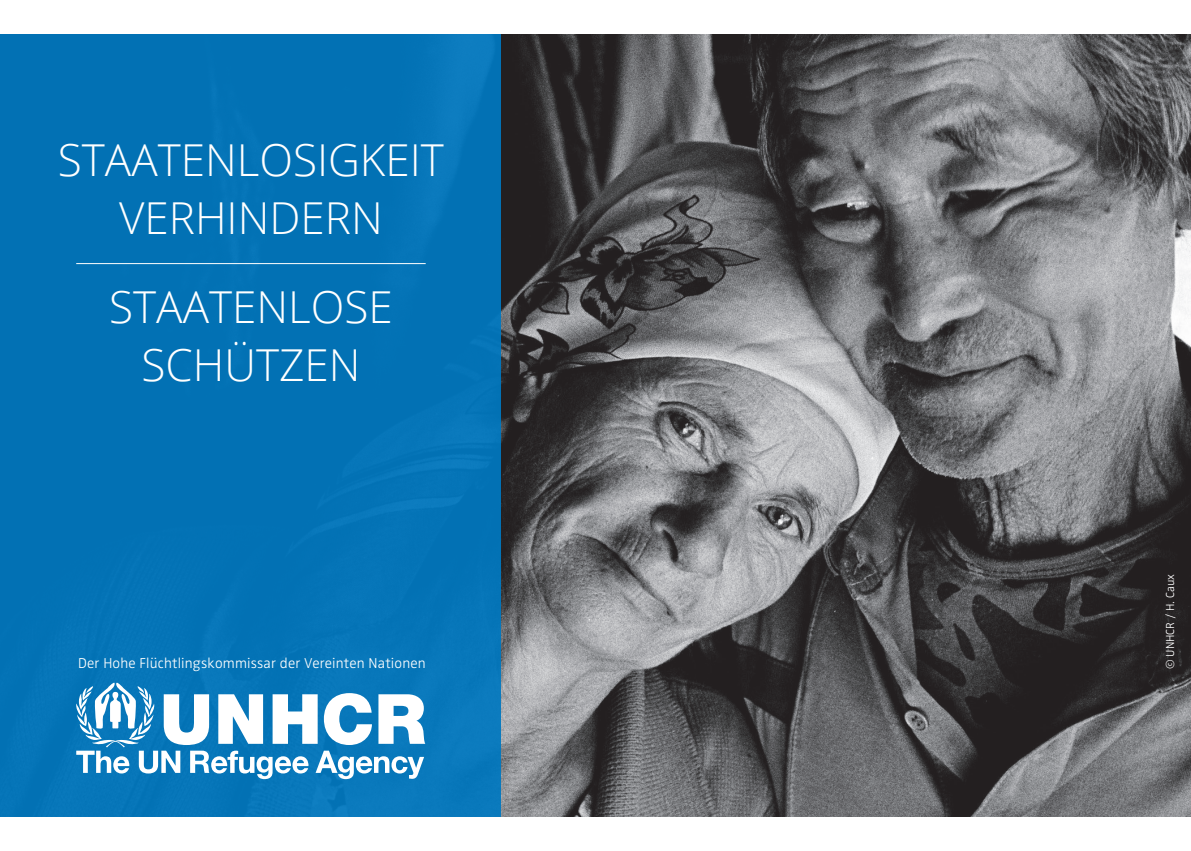
<style>
.page{position:relative;width:1191px;height:851px;background:#fff}
.page>*{position:absolute;margin:0;border:0;box-sizing:border-box;transform-origin:0 0}
.t1{font:300 44px/58.6px "Open Sans";color:#fff;text-align:center}
.t2{font:300 14.8px "Zwo";letter-spacing:.01em;color:#fff}
.t3{font:300 12px "Zwo";color:#fff}
</style>
<div class="page">
<img style="left:500px;top:34px;width:691px;height:782px">
<div style="left:0;top:34px;width:500px;height:782px;background:#0271b4"></div>
<svg style="left:76px;top:682px;width:349px;height:97px"></svg>
<hr style="left:76px;top:263px;width:350px;height:1px;background:#fff">
<h1 class="t1" style="left:58px;top:129px;width:387px">STAATENLOSIGKEIT<br>VERHINDERN</h1>
<h1 class="t1" style="left:109px;top:276px;width:285px">STAATENLOSE<br>SCHÜTZEN</h1>
<p class="t2" style="left:78px;top:654px;width:349px">Der Hohe Flüchtlingskommissar der Vereinten Nationen</p>
<p class="t3" style="left:1163px;top:669px;width:96px;rotate:-90deg">© UNHCR / H. Caux</p>
</div>
